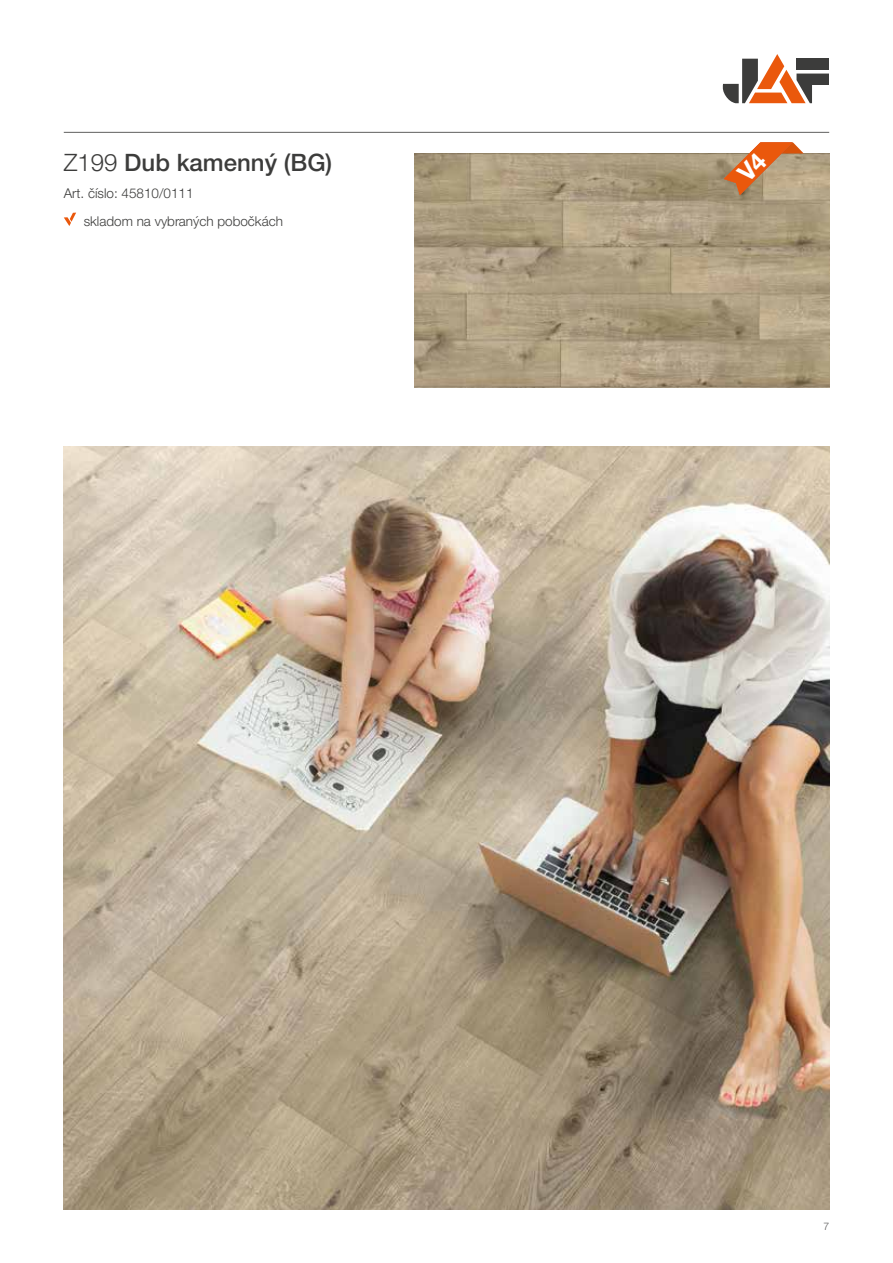
<style>
.page{position:relative;width:893px;height:1263px;background:#fff}
.page>*{position:absolute;margin:0;border:0;box-sizing:border-box;transform-origin:0 0}
.t1{font:500 24px "Helvetica Neue LTW1 G";color:#3c3c3b}
.t2{font:300 13.5px "Helvetica Neue LTW1 G";color:#3c3c3b}
.t3{font:300 10.5px "Helvetica Neue LTW1 G";color:#5f5e5e}
.s1{font-weight:300}
</style>
<div class="page">
<hr style="left:64px;top:132px;width:765px;height:1px;background:#717170">
<svg style="left:723px;top:54px;width:106px;height:49px"></svg>
<img style="left:64px;top:446px;width:765px;height:764px">
<img style="left:414px;top:153px;width:415px;height:234px">
<svg style="left:64px;top:213px;width:12px;height:13px"></svg>
<svg style="left:724px;top:142px;width:80px;height:53px"></svg>
<h1 class="t1" style="left:64px;top:148px;width:270px"><span class="s1">Z199</span> Dub kamenný (BG)</h1>
<p class="t2" style="left:64px;top:185px;width:131px">Art. číslo: 45810/0111</p>
<p class="t2" style="left:84px;top:213px;width:201px">skladom na vybraných pobočkách</p>
<p class="t3" style="left:823px;top:1220px;width:7px">7</p>
</div>
